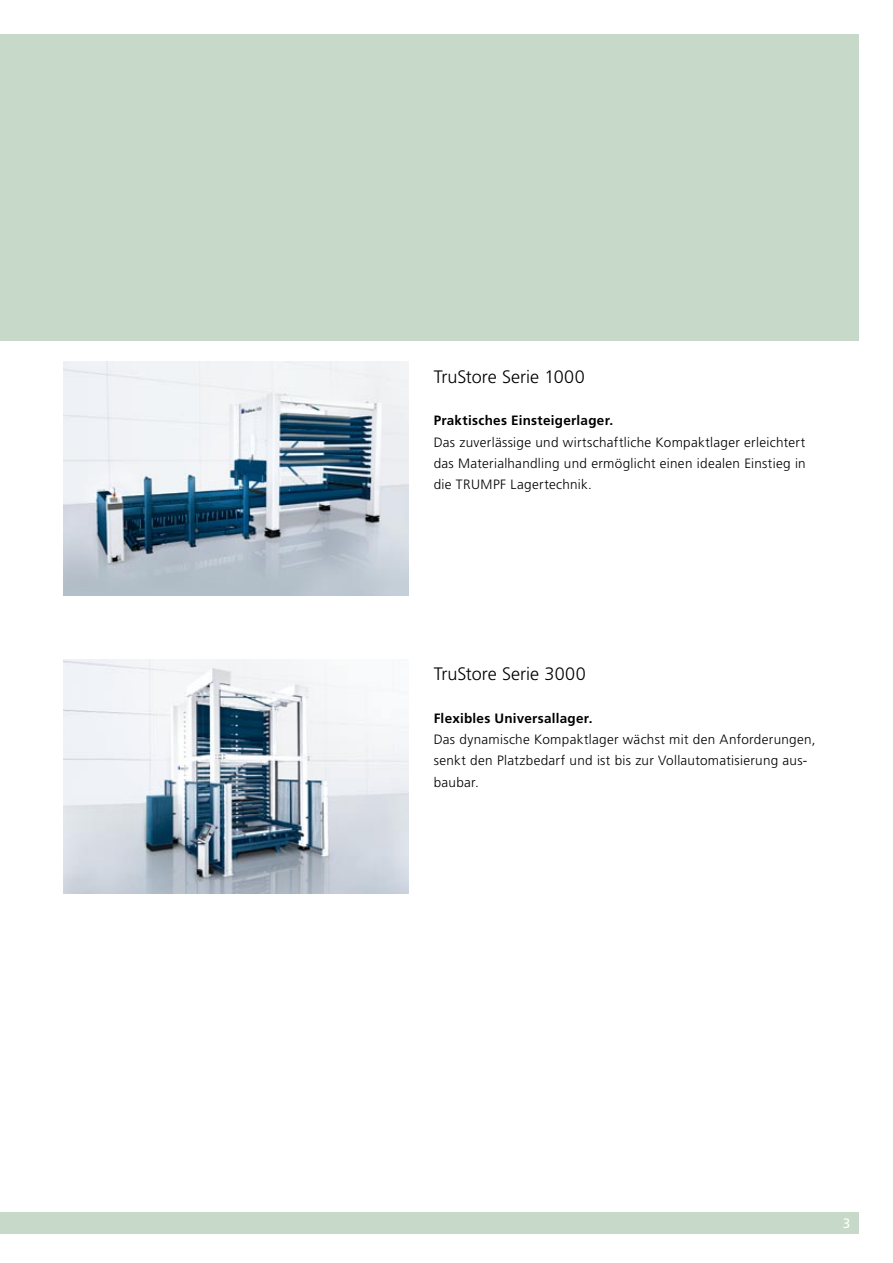
<style>
.page{position:relative;width:893px;height:1263px;background:#fff}
.page>*{position:absolute;margin:0;border:0;box-sizing:border-box;transform-origin:0 0}
.t1{font:300 18px "Frutiger LT Pro";color:#000}
.t2{font:300 13.5px/21.3px "Frutiger LT Pro";letter-spacing:.025em;color:#000;text-align:justify}
.t3{font:700 13.5px "Frutiger LT Pro";letter-spacing:.02em;color:#000}
.t4{font:13.5px "Frutiger LT Pro";color:#fff}
</style>
<div class="page">
<div style="left:0;top:1212px;width:859px;height:21px;background:#c7d9c9"></div>
<div style="left:0;top:34px;width:859px;height:306px;background:#c7d9c9"></div>
<img style="left:64px;top:361px;width:344px;height:234px">
<img style="left:64px;top:659px;width:344px;height:234px">
<h1 class="t1" style="left:434px;top:366px;width:153px">TruStore Serie 1000</h1>
<p class="t3" style="left:434px;top:413px;width:181px">Praktisches Einsteigerlager.</p>
<p class="t2" style="left:434px;top:431px;width:373px">Das zuverlässige und wirtschaftliche Kompaktlager erleichtert das Materialhandling und ermöglicht einen idealen Einstieg in die TRUMPF Lagertechnik.</p>
<h1 class="t1" style="left:434px;top:664px;width:153px">TruStore Serie 3000</h1>
<p class="t3" style="left:434px;top:710px;width:160px">Flexibles Universallager.</p>
<p class="t2" style="left:434px;top:729px;width:383px;text-align:left">Das dynamische Kompaktlager wächst mit den Anforderungen, senkt den Platzbedarf und ist bis zur Vollautomatisierung aus&shy;baubar.</p>
<p class="t4" style="left:843px;top:1215px;width:9px">3</p>
</div>
